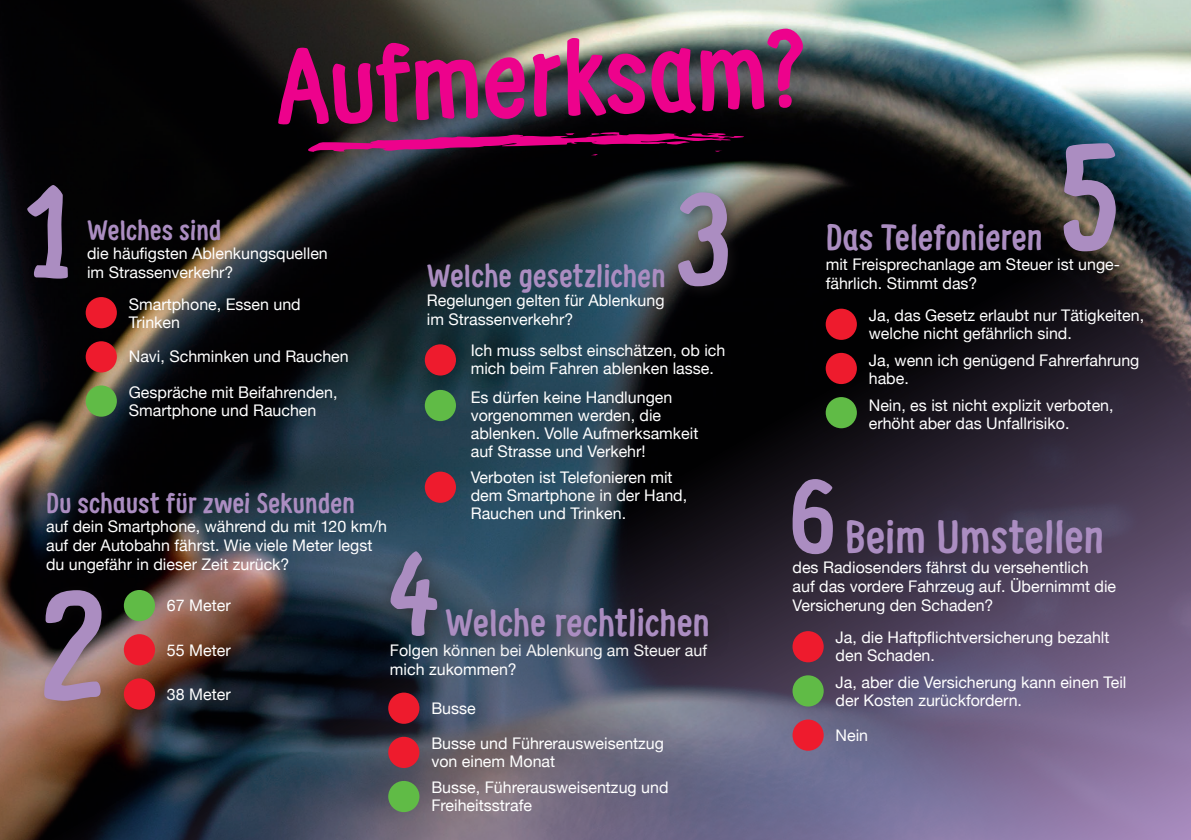
<style>
.page{position:relative;width:1191px;height:840px;background:#fff}
.page>*{position:absolute;margin:0;border:0;box-sizing:border-box;transform-origin:0 0}
.t1{font:700 150px "Supernettcn";color:#ab8dc1}
.t2{font:700 148px "Supernettcn";color:#ab8dc1}
.t3{font:700 128px "Supernettcn";color:#ab8dc1}
.t4{font:700 126px "Supernettcn";color:#ab8dc1}
.t5{font:700 116px "Supernettcn";color:#ab8dc1}
.t6{font:700 108px "Supernettcn";color:#ed028c}
.t7{font:700 104px "Supernettcn";color:#ab8dc1}
.t8{font:700 46px "Supernettcn";letter-spacing:.005em;color:#ab8dc1}
.t9{font:700 38px "Supernettcn";letter-spacing:.005em;color:#ab8dc1}
.t10{font:700 36px "Supernettcn";letter-spacing:.005em;color:#ab8dc1}
.t11{font:700 32px "Supernettcn";letter-spacing:.005em;color:#ab8dc1}
.t12{font:700 28px "Supernettcn";letter-spacing:.01em;color:#ab8dc1}
.t13{font:16px/18px "Helvetica Neue";color:#fff}
</style>
<div class="page">
<img style="left:0;top:0;width:1191px;height:121px">
<img style="left:0;top:121px;width:1191px;height:718px">
<div style="left:825px;top:308px;width:32px;height:32px;background:#ee1b2d;border-radius:50%"></div>
<div style="left:825px;top:352px;width:32px;height:32px;background:#ee1b2d;border-radius:50%"></div>
<div style="left:376px;top:537px;width:83px;height:120px;background:#231f20;opacity:.67"></div>
<div style="left:388px;top:692px;width:31px;height:31px;background:#ee1b2d;border-radius:50%"></div>
<div style="left:388px;top:736px;width:31px;height:31px;background:#ee1b2d;border-radius:50%"></div>
<div style="left:388px;top:780px;width:31px;height:31px;background:#60bb46;border-radius:50%"></div>
<div style="left:825px;top:397px;width:32px;height:31px;background:#60bb46;border-radius:50%"></div>
<div style="left:86px;top:297px;width:31px;height:31px;background:#ee1b2d;border-radius:50%"></div>
<div style="left:86px;top:341px;width:31px;height:31px;background:#ee1b2d;border-radius:50%"></div>
<div style="left:86px;top:385px;width:31px;height:31px;background:#60bb46;border-radius:50%"></div>
<div style="left:672px;top:185px;width:70px;height:116px;background:#231f20;opacity:.53"></div>
<div style="left:425px;top:344px;width:31px;height:31px;background:#ee1b2d;border-radius:50%"></div>
<div style="left:425px;top:389px;width:31px;height:32px;background:#60bb46;border-radius:50%"></div>
<div style="left:425px;top:471px;width:31px;height:31px;background:#ee1b2d;border-radius:50%"></div>
<div style="left:34px;top:579px;width:81px;height:135px;background:#231f20;opacity:.21"></div>
<div style="left:124px;top:589px;width:31px;height:32px;background:#60bb46;border-radius:50%"></div>
<div style="left:124px;top:633px;width:31px;height:32px;background:#ee1b2d;border-radius:50%"></div>
<div style="left:124px;top:678px;width:31px;height:31px;background:#ee1b2d;border-radius:50%"></div>
<div style="left:792px;top:630px;width:31px;height:32px;background:#ee1b2d;border-radius:50%"></div>
<div style="left:792px;top:675px;width:31px;height:31px;background:#60bb46;border-radius:50%"></div>
<div style="left:792px;top:719px;width:31px;height:31px;background:#ee1b2d;border-radius:50%"></div>
<svg style="left:298px;top:131px;width:452px;height:24px;background:#580d3b"></svg>
<div style="left:432px;top:594px;width:298px;height:64px;background:#231f20;opacity:.75"></div>
<h3 class="t6" style="left:273px;top:15px;width:533px;rotate:-2deg">Aufmerksam?</h3>
<h3 class="t4" style="left:25px;top:149px;width:52px">1</h3>
<h3 class="t3" style="left:674px;top:154px;width:61px">3</h3>
<p class="t13" style="left:471px;top:304px;width:256px;line-height:30.8px;text-indent:-44px">im Strassenverkehr?<br>Ich muss selbst einschätzen, ob ich</p>
<p class="t13" style="left:471px;top:354px;width:245px;line-height:29px">mich beim Fahren ablenken lasse.<br>Es dürfen keine Handlungen</p>
<p class="t13" style="left:471px;top:407px;width:229px">vorgenommen werden, die ablenken. Volle Aufmerksamkeit auf Strasse und Verkehr!</p>
<p class="t13" style="left:471px;top:469px;width:218px">Verboten ist Telefonieren mit dem Smartphone in der Hand,<br>Rauchen und Trinken.</p>
<h3 class="t12" style="left:87px;top:211px;width:136px">Welches sind</h3>
<p class="t13" style="left:87px;top:245px;width:242px;line-height:19px">die häufigsten Ablenkungsquellen im Strassenverkehr?</p>
<p class="t13" style="left:129px;top:296px;width:173px">Smartphone, Essen und<br>Trinken</p>
<p class="t13" style="left:129px;top:348px;width:221px">Navi, Schminken und Rauchen</p>
<p class="t13" style="left:129px;top:383px;width:210px">Gespräche mit Beifahrenden,<br>Smartphone und Rauchen</p>
<h3 class="t11" style="left:427px;top:254px;width:240px">Welche gesetzlichen</h3>
<p class="t13" style="left:427px;top:292px;width:239px">Regelungen gelten für Ablenkung</p>
<h3 class="t12" style="left:46px;top:483px;width:310px">Du schaust für zwei Sekunden</h3>
<p class="t13" style="left:46px;top:517px;width:342px;line-height:19px">auf dein Smartphone, während du mit 120 km/h auf der Autobahn fährst. Wie viele Meter legst du ungefähr in dieser Zeit zurück?</p>
<p class="t13" style="left:167px;top:597px;width:65px">67 Meter</p>
<p class="t13" style="left:167px;top:641px;width:65px">55 Meter</p>
<p class="t13" style="left:167px;top:685px;width:65px">38 Meter</p>
<h3 class="t5" style="left:388px;top:517px;width:52px">4</h3>
<p class="t13" style="left:390px;top:641px;width:319px;line-height:19px">Folgen können bei Ablenkung am Steuer auf mich zukommen?</p>
<p class="t13" style="left:431px;top:691px;width:234px;line-height:35.2px">Busse<br>Busse und Führerausweisentzug</p>
<p class="t13" style="left:431px;top:749px;width:239px;line-height:26px">von einem Monat<br>Busse, Führerausweisentzug und</p>
<p class="t13" style="left:431px;top:797px;width:102px">Freiheitsstrafe</p>
<h1 class="t1" style="left:40px;top:545px;width:68px">2</h1>
<h3 class="t9" style="left:445px;top:597px;width:266px">Welche rechtlichen</h3>
<h2 class="t2" style="left:1056px;top:99px;width:69px">5</h2>
<p class="t13" style="left:868px;top:267px;width:277px;line-height:32.4px;text-indent:-43px">fährlich. Stimmt das?<br>Ja, das Gesetz erlaubt nur Tätigkeiten,</p>
<p class="t13" style="left:868px;top:320px;width:272px;line-height:26.8px">welche nicht gefährlich sind.<br>Ja, wenn ich genügend Fahrerfahrung</p>
<p class="t13" style="left:868px;top:365px;width:246px;line-height:26.6px">habe.<br>Nein, es ist nicht explizit verboten,</p>
<p class="t13" style="left:868px;top:414px;width:202px">erhöht aber das Unfallrisiko.</p>
<h3 class="t10" style="left:825px;top:214px;width:218px">Das Telefonieren</h3>
<p class="t13" style="left:825px;top:255px;width:296px">mit Freisprechanlage am Steuer ist unge-</p>
<h3 class="t7" style="left:787px;top:447px;width:52px">6</h3>
<h3 class="t8" style="left:845px;top:506px;width:260px">Beim Umstellen</h3>
<p class="t13" style="left:792px;top:558px;width:325px;line-height:19px">des Radiosenders fährst du versehentlich<br>auf das vordere Fahrzeug auf. Übernimmt die<br>Versicherung den Schaden?</p>
<p class="t13" style="left:835px;top:629px;width:275px">Ja, die Haftpflichtversicherung bezahlt den Schaden.</p>
<p class="t13" style="left:835px;top:673px;width:292px">Ja, aber die Versicherung kann einen Teil der Kosten zurückfordern.</p>
<p class="t13" style="left:835px;top:726px;width:34px">Nein</p>
</div>
